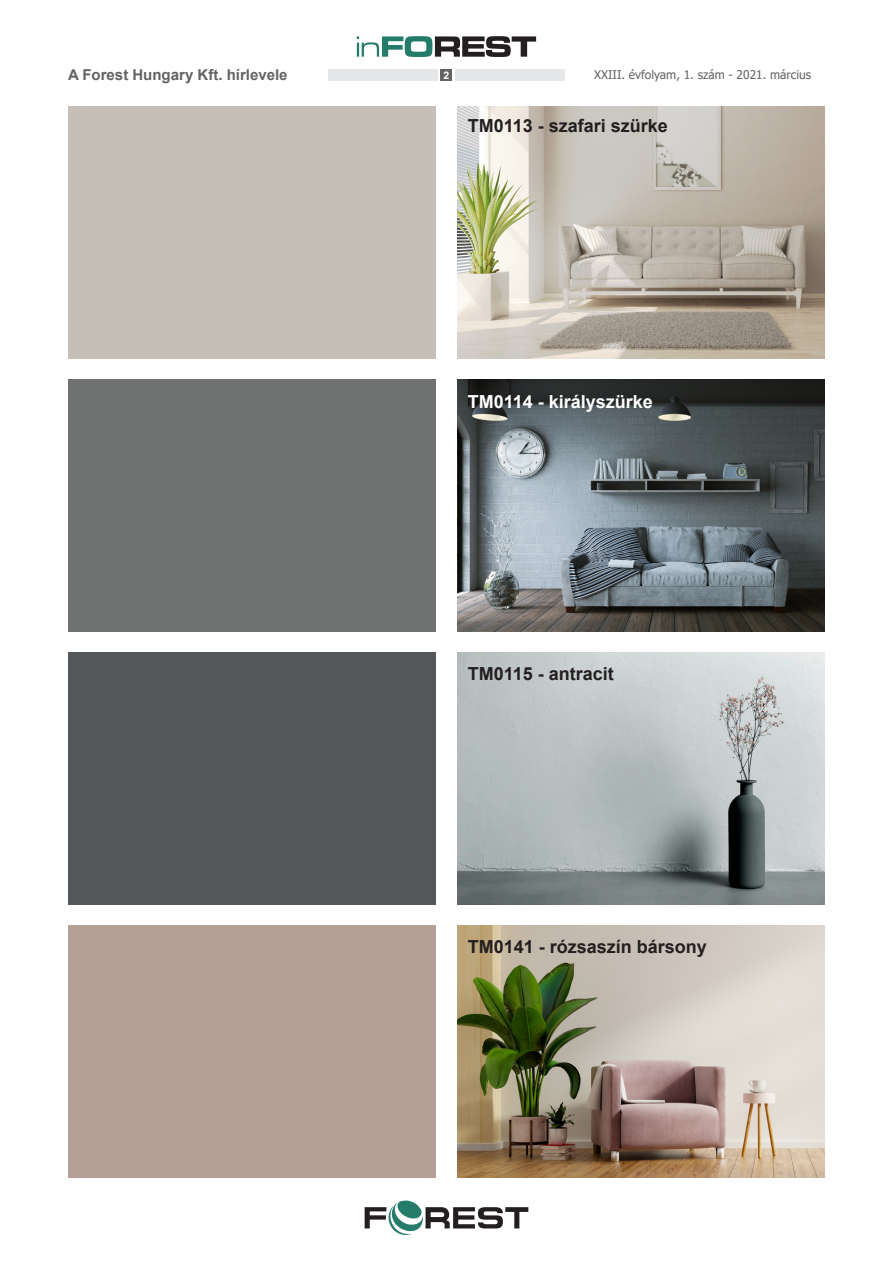
<style>
.page{position:relative;width:893px;height:1263px;background:#fff}
.page>*{position:absolute;margin:0;border:0;box-sizing:border-box;transform-origin:0 0}
.Cikk_cím{font:700 18px "Arial";color:#231f20}
.Cikk_cím-2{font:700 18px "Arial";color:#fff}
.t1{font:700 15px "Arial";color:#646363}
.t2{font:12px "Tahoma";color:#646464}
.t3{font:700 10.5px "Arial";color:#fff}
</style>
<div class="page">
<svg style="left:357px;top:36px;width:179px;height:21px"></svg>
<svg style="left:365px;top:1200px;width:163px;height:35px"></svg>
<div style="left:441px;top:69px;width:11px;height:12px;background:#646464"></div>
<div style="left:328px;top:69px;width:110px;height:12px;background:#e6e7e9"></div>
<div style="left:455px;top:69px;width:110px;height:12px;background:#e6e7e9"></div>
<img style="left:457px;top:106px;width:368px;height:252px">
<img style="left:457px;top:926px;width:368px;height:252px">
<img style="left:457px;top:379px;width:368px;height:252px">
<div style="left:68px;top:653px;width:368px;height:252px;background:#54585b"></div>
<img style="left:457px;top:653px;width:368px;height:252px">
<p class="t1" style="left:68px;top:65px;width:221px">A Forest Hungary Kft. hírlevele</p>
<p class="t3" style="left:444px;top:68px;width:7px">2</p>
<p class="t2" style="left:594px;top:66px;width:218px">XXIII. évfolyam, 1. szám - 2021. március</p>
<p class="Cikk_cím" style="left:468px;top:113px;width:202px">TM0113 - szafari szürke</p>
<p class="Cikk_cím-2" style="left:468px;top:388px;width:187px">TM0114 - királyszürke</p>
<p class="Cikk_cím" style="left:468px;top:661px;width:148px">TM0115 - antracit</p>
<p class="Cikk_cím" style="left:468px;top:934px;width:241px">TM0141 - rózsaszín bársony</p>
</div>
